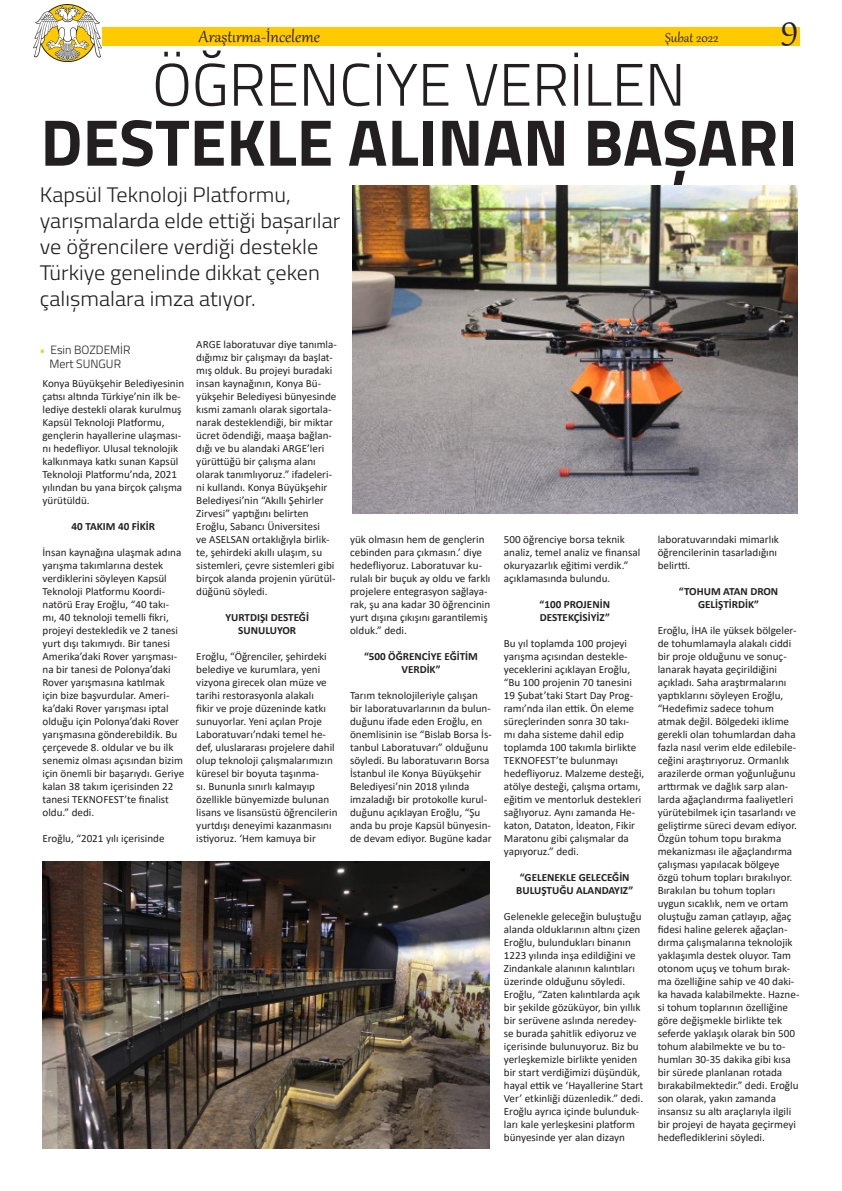
<style>
.page{position:relative;width:842px;height:1191px;background:#fff}
.page>*{position:absolute;margin:0;border:0;box-sizing:border-box;transform-origin:0 0}
.t1{font:700 66px "Titillium Web";color:#231f20}
.t2{font:300 60px "Titillium Web";color:#231f20}
.t3{font:44px "Gabriola";color:#231f20}
.t4{font:300 21px/26px "Titillium Web";color:#231f20;scale:1.06 1}
.t5{font:20px "Gabriola";color:#231f20}
.t6{font:16px "Gabriola";color:#231f20}
.t7{font:300 12px "Titillium Web";color:#231f20}
.t8{font:11px/13px "Calibri";color:#231f20}
.t9{font:700 11px/13px "Calibri";color:#231f20;text-align:center}
.s1{font-size:11px;color:#ffcb00}
</style>
<div class="page">
<img style="left:34px;top:5px;width:67px;height:57px">
<div style="left:102px;top:27px;width:697px;height:18px;background:#ffcb00"></div>
<img style="left:353px;top:185px;width:445px;height:328px">
<img style="left:43px;top:861px;width:447px;height:287px">
<p class="t5" style="left:199px;top:23px;width:122px">Araştırma-İnceleme</p>
<p class="t6" style="left:665px;top:27px;width:55px">Şubat 2022</p>
<p class="t3" style="left:781px;top:-2px;width:19px">9</p>
<p class="t2" style="left:152px;top:41px;width:535px">ÖĞRENCİYE VERİLEN</p>
<p class="t1" style="left:41px;top:92px;width:758px">DESTEKLE ALINAN BAŞARI</p>
<p class="t4" style="left:40px;top:180px;width:285px">Kapsül Teknoloji Platformu, yarışmalarda elde ettiği başarılar ve öğrencilere verdiği destekle<br>Türkiye genelinde dikkat çeken çalışmalara imza atıyor.</p>
<p class="t7" style="left:40px;top:341px;width:92px"><span class="s1">•</span> Esin BOZDEMİR</p>
<p class="t7" style="left:49px;top:355px;width:73px">Mert SUNGUR</p>
<p class="t8" style="left:43px;top:377px;width:143px">Konya Büyükşehir Belediyesinin çatısı altında Türkiye’nin ilk be&shy;lediye destekli olarak kurulmuş<br>Kapsül Teknoloji Platformu, gençlerin hayallerine ulaşması&shy;nı hedefliyor. Ulusal teknolojik kalkınmaya katkı sunan Kapsül<br>Teknoloji Platformu’nda, 2021 yılından bu yana birçok çalışma yürütüldü.</p>
<p class="t9" style="left:72px;top:520px;width:85px">40 TAKIM 40 FİKİR</p>
<p class="t8" style="left:43px;top:546px;width:143px">İnsan kaynağına ulaşmak adına yarışma takımlarına destek verdiklerini söyleyen Kapsül<br>Teknoloji Platformu Koordi&shy;natörü Eray Eroğlu, “40 takı&shy;mı, 40 teknoloji temelli fikri, projeyi destekledik ve 2 tanesi yurt dışı takımıydı. Bir tanesi<br>Amerika’daki Rover yarışması&shy;na bir tanesi de Polonya’daki<br>Rover yarışmasına katılmak<br>için bize başvurdular. Ameri&shy;ka’daki Rover yarışması iptal olduğu için Polonya’daki Rover yarışmasına gönderebildik. Bu çerçevede 8. oldular ve bu ilk senemiz olması açısından bizim için önemli bir başarıydı. Geriye kalan 38 takım içerisinden 22 tanesi TEKNOFEST’te finalist oldu.” dedi.</p>
<p class="t8" style="left:43px;top:832px;width:124px">Eroğlu, “2021 yılı içerisinde</p>
<p class="t8" style="left:196px;top:338px;width:142px">ARGE laboratuvar diye tanımla&shy;dığımız bir çalışmayı da başlat&shy;mış olduk. Bu projeyi buradaki insan kaynağının, Konya Bü&shy;yükşehir Belediyesi bünyesinde kısmi zamanlı olarak sigortala&shy;narak desteklendiği, bir miktar ücret ödendiği, maaşa bağlan&shy;dığı ve bu alandaki ARGE’leri yürüttüğü bir çalışma alanı olarak tanımlıyoruz.” ifadeleri&shy;ni kullandı. Konya Büyükşehir<br>Belediyesi’nin “Akıllı Şehirler<br>Zirvesi” yaptığını belirten<br>Eroğlu, Sabancı Üniversitesi<br>ve ASELSAN ortaklığıyla birlik&shy;te, şehirdeki akıllı ulaşım, su sistemleri, çevre sistemleri gibi birçok alanda projenin yürütül&shy;düğünü söyledi.</p>
<p class="t9" style="left:225px;top:611px;width:85px">YURTDIŞI DESTEĞİ<br>SUNULUYOR</p>
<p class="t8" style="left:196px;top:650px;width:143px">Eroğlu, “Öğrenciler, şehirdeki belediye ve kurumlara, yeni vizyona girecek olan müze ve tarihi restorasyonla alakalı<br>fikir ve proje düzeninde katkı sunuyorlar. Yeni açılan Proje<br>Laboratuvarı’ndaki temel he&shy;def, uluslararası projelere dahil olup teknoloji çalışmalarımızın küresel bir boyuta taşınma-<br>sı. Bununla sınırlı kalmayıp özellikle bünyemizde bulunan lisans ve lisansüstü öğrencilerin yurtdışı deneyimi kazanmasını istiyoruz. ‘Hem kamuya bir</p>
<p class="t8" style="left:350px;top:533px;width:142px">yük olmasın hem de gençlerin cebinden para çıkmasın.’ diye hedefliyoruz. Laboratuvar ku&shy;rulalı bir buçuk ay oldu ve farklı projelere entegrasyon sağlaya&shy;rak, şu ana kadar 30 öğrencinin yurt dışına çıkışını garantilemiş olduk.” dedi.</p>
<p class="t9" style="left:364px;top:650px;width:115px">“500 ÖĞRENCİYE EĞİTİM<br>VERDİK”</p>
<p class="t8" style="left:350px;top:689px;width:143px">Tarım teknolojileriyle çalışan bir laboratuvarlarının da bulun&shy;duğunu ifade eden Eroğlu, en önemlisinin ise “Bislab Borsa İs&shy;tanbul Laboratuvarı” olduğunu söyledi. Bu laboratuvarın Borsa<br>İstanbul ile Konya Büyükşehir<br>Belediyesi’nin 2018 yılında imzaladığı bir protokolle kurul&shy;duğunu açıklayan Eroğlu, “Şu anda bu proje Kapsül bünyesin&shy;de devam ediyor. Bugüne kadar</p>
<p class="t8" style="left:504px;top:533px;width:138px">500 öğrenciye borsa teknik analiz, temel analiz ve finansal okuryazarlık eğitimi verdik.” açıklamasında bulundu.</p>
<p class="t9" style="left:540px;top:598px;width:72px;text-align:left">“100 PROJENİN<br>DESTEKÇİSİYİZ”</p>
<p class="t8" style="left:504px;top:637px;width:142px">Bu yıl toplamda 100 projeyi yarışma açısından destekle&shy;yeceklerini açıklayan Eroğlu, “Bu 100 projenin 70 tanesini<br>19 Şubat’taki Start Day Prog&shy;ramı’nda ilan ettik. Ön eleme süreçlerinden sonra 30 takı-<br>mı daha sisteme dahil edip toplamda 100 takımla birlikte<br>TEKNOFEST’te bulunmayı hedefliyoruz. Malzeme desteği, atölye desteği, çalışma ortamı, eğitim ve mentorluk destekleri sağlıyoruz. Aynı zamanda He&shy;katon, Dataton, İdeaton, Fikir<br>Maratonu gibi çalışmalar da yapıyoruz.” dedi.</p>
<p class="t9" style="left:516px;top:871px;width:119px">“GELENEKLE GELECEĞİN<br>BULUŞTUĞU ALANDAYIZ”</p>
<p class="t8" style="left:504px;top:910px;width:141px">Gelenekle geleceğin buluştuğu alanda olduklarının altını çizen<br>Eroğlu, bulundukları binanın<br>1223 yılında inşa edildiğini ve<br>Zindankale alanının kalıntıları üzerinde olduğunu söyledi.<br>Eroğlu, “Zaten kalıntılarda açık bir şekilde gözüküyor, bin yıllık bir serüvene aslında neredey&shy;se burada şahitlik ediyoruz ve içerisinde bulunuyoruz. Biz bu yerleşkemizle birlikte yeniden bir start verdiğimizi düşündük, hayal ettik ve ‘Hayallerine Start<br>Ver’ etkinliği düzenledik.” dedi.<br>Eroğlu ayrıca içinde bulunduk&shy;ları kale yerleşkesini platform bünyesinde yer alan dizayn</p>
<p class="t8" style="left:658px;top:533px;width:123px">laboratuvarındaki mimarlık öğrencilerinin tasarladığını belirtti.</p>
<p class="t9" style="left:679px;top:585px;width:101px">“TOHUM ATAN DRON<br>GELİŞTİRDİK”</p>
<p class="t8" style="left:658px;top:624px;width:143px">Eroğlu, İHA ile yüksek bölgeler&shy;de tohumlamayla alakalı ciddi bir proje olduğunu ve sonuç&shy;lanarak hayata geçirildiğini açıkladı. Saha araştırmalarını yaptıklarını söyleyen Eroğlu, “Hedefimiz sadece tohum atmak değil. Bölgedeki iklime gerekli olan tohumlardan daha fazla nasıl verim elde edilebile&shy;ceğini araştırıyoruz. Ormanlık arazilerde orman yoğunluğunu arttırmak ve dağlık sarp alan&shy;larda ağaçlandırma faaliyetleri yürütebilmek için tasarlandı ve geliştirme süreci devam ediyor.<br>Özgün tohum topu bırakma mekanizması ile ağaçlandırma çalışması yapılacak bölgeye özgü tohum topları bırakılıyor.<br>Bırakılan bu tohum topları uygun sıcaklık, nem ve ortam oluştuğu zaman çatlayıp, ağaç fidesi haline gelerek ağaçlan&shy;dırma çalışmalarına teknolojik yaklaşımla destek oluyor. Tam otonom uçuş ve tohum bırak&shy;ma özelliğine sahip ve 40 daki&shy;ka havada kalabilmekte. Hazne&shy;si tohum toplarının özelliğine göre değişmekle birlikte tek seferde yaklaşık olarak bin 500 tohum alabilmekte ve bu to&shy;humları 30-35 dakika gibi kısa bir sürede planlanan rotada bırakabilmektedir.” dedi. Eroğlu son olarak, yakın zamanda insansız su altı araçlarıyla ilgili bir projeyi de hayata geçirmeyi hedeflediklerini söyledi.</p>
</div>
